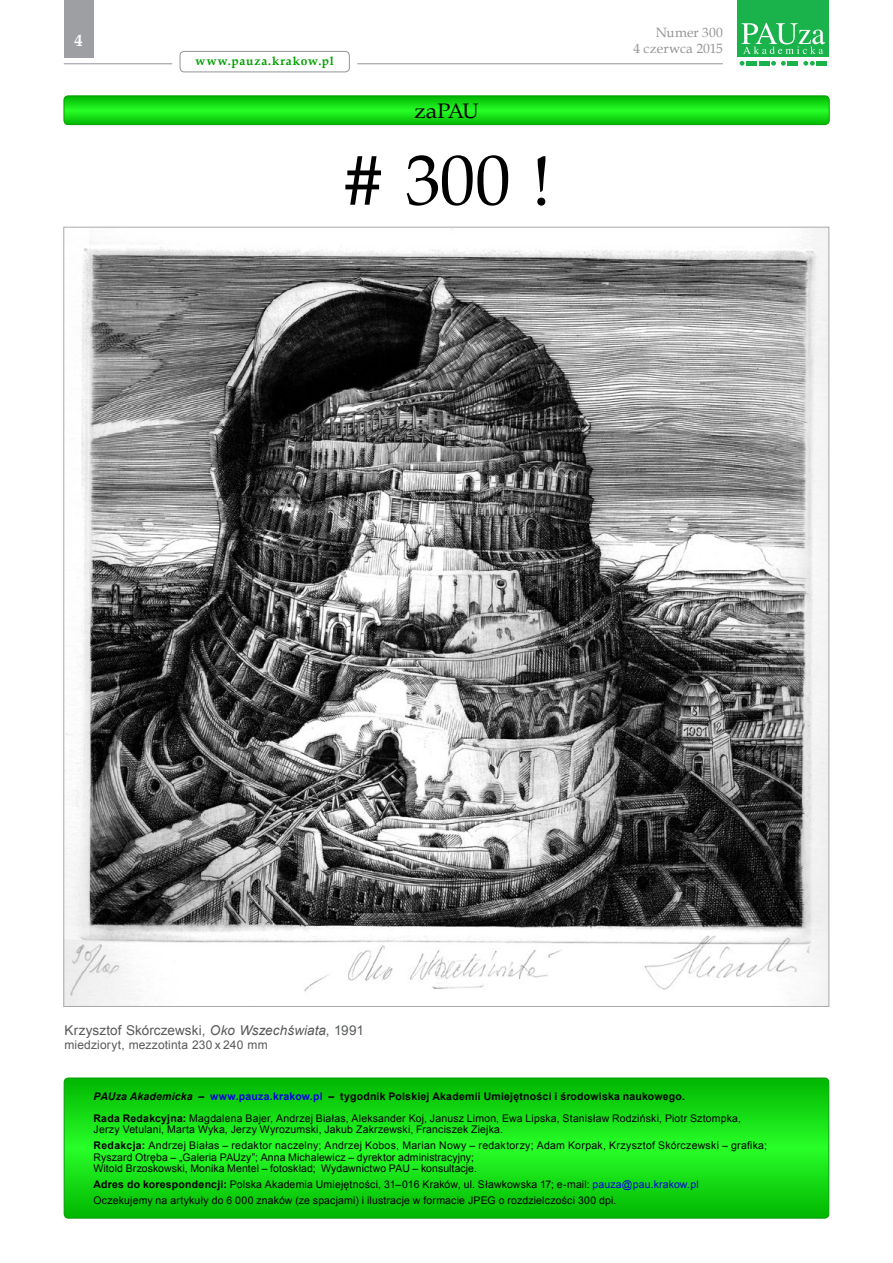
<style>
.page{position:relative;width:893px;height:1263px;background:#fff}
.page>*{position:absolute;margin:0;border:0;box-sizing:border-box;transform-origin:0 0}
.t1{font:70.5px "Book Antiqua";color:#000}
.t2{font:21px "Book Antiqua";letter-spacing:-.035em;color:#000;scale:1.1 1}
.t3{font:700 16.5px "Book Antiqua";color:#fff}
.t4{font:13.5px "Arial";letter-spacing:.005em;color:#58595b}
.t5{font:13.5px/16.2px "Book Antiqua";letter-spacing:.01em;color:#939598;text-align:right}
.t6{font:12px "Arial";letter-spacing:.015em;color:#58595b}
.t7{font:700 12px "Book Antiqua";letter-spacing:.07em;color:#00a000}
.t8{font:10.5px/15.8px "Arial";letter-spacing:.015em;color:#000}
.s1{font-style:italic}
.s2{font-weight:700;font-style:italic}
.s3{font-weight:700}
.s4{font-weight:700;color:#0000e1}
.s5{color:#0000e1}
</style>
<div class="page">
<hr style="left:357px;top:63px;width:366px;height:1px;background:#939598">
<div style="left:64px;top:0;width:30px;height:57px;background:#9d9fa2"></div>
<div style="left:180px;top:51px;width:170px;height:21px;border:1px solid #939598;border-radius:4px"></div>
<svg style="left:740px;top:61px;width:4px;height:5px"></svg>
<svg style="left:771px;top:61px;width:15px;height:5px"></svg>
<svg style="left:803px;top:61px;width:12px;height:5px"></svg>
<div style="left:746px;top:61px;width:11px;height:5px;background:#19b24b"></div>
<div style="left:759px;top:61px;width:11px;height:5px;background:#19b24b"></div>
<div style="left:787px;top:61px;width:11px;height:5px;background:#19b24b"></div>
<div style="left:816px;top:61px;width:11px;height:5px;background:#19b24b"></div>
<div style="left:737px;top:0;width:92px;height:56px;background:#19b24b"></div>
<svg style="left:741px;top:23px;width:84px;height:31px"></svg>
<hr style="left:64px;top:63px;width:108px;height:1px;background:#939598">
<svg style="left:64px;top:1078px;width:765px;height:140px;background:#14da14"></svg>
<div style="left:64px;top:1078px;width:765px;height:140px;border:1px solid #00a000;border-radius:4px"></div>
<svg style="left:64px;top:96px;width:765px;height:29px;background:#16de16"></svg>
<div style="left:64px;top:96px;width:765px;height:29px;border:1px solid #00a000;border-radius:4px"></div>
<img style="left:66px;top:229px;width:761px;height:776px">
<h3 class="t3" style="left:75px;top:30px;width:10px">4</h3>
<p class="t7" style="left:196px;top:53px;width:140px">www.pauza.krakow.pl</p>
<h2 class="t2" style="left:414px;top:96px;width:60px">zaPAU</h2>
<h1 class="t1" style="left:342px;top:132px;width:211px"># 300 !</h1>
<p class="t5" style="left:633px;top:24px;width:91px">Numer 300<br>4 czerwca 2015</p>
<p class="t4" style="left:65px;top:1021px;width:301px">Krzysztof Skórczewski, <span class="s1">Oko Wszechświata</span>, 1991</p>
<p class="t6" style="left:65px;top:1036px;width:205px">miedzioryt, mezzotinta 230 x 240 mm</p>
<p class="t8" style="left:94px;top:1085px;width:649px;line-height:22.2px"><span class="s2">PAUza Akademicka</span> <span class="s3">–</span> <span class="s4">www.pauza.krakow.pl</span> <span class="s3">– tygodnik Polskiej Akademii Umiejętności i środowiska naukowego.<br>Rada Redakcyjna:</span> Magdalena Bajer, Andrzej Białas, Aleksander Koj, Janusz Limon, Ewa Lipska, Stanisław Rodziński, Piotr Sztompka,</p>
<p class="t8" style="left:94px;top:1122px;width:675px">Jerzy Vetulani, Marta Wyka, Jerzy Wyrozumski, Jakub Zakrzewski, Franciszek Ziejka.<br><span class="s3">Redakcja:</span> Andrzej Białas – redaktor naczelny; Andrzej Kobos, Marian Nowy – redaktorzy; Adam Korpak, Krzysztof Skórczewski – grafika;</p>
<p class="t8" style="left:94px;top:1151px;width:385px;line-height:11.6px">Ryszard Otręba – „Galeria PAUzy”; Anna Michalewicz – dyrektor administracyjny;<br>Witold Brzoskowski, Monika Mentel – fotoskład; Wydawnictwo PAU – konsultacje.</p>
<p class="t8" style="left:94px;top:1176px;width:607px"><span class="s3">Adres do korespondencji:</span> Polska Akademia Umiejętności, 31–016 Kraków, ul. Sławkowska 17; e-mail: <span class="s5">pauza@pau.krakow.pl<br></span>Oczekujemy na artykuły do 6 000 znaków (ze spacjami) i ilustracje w formacie JPEG o rozdzielczości 300 dpi.</p>
</div>
